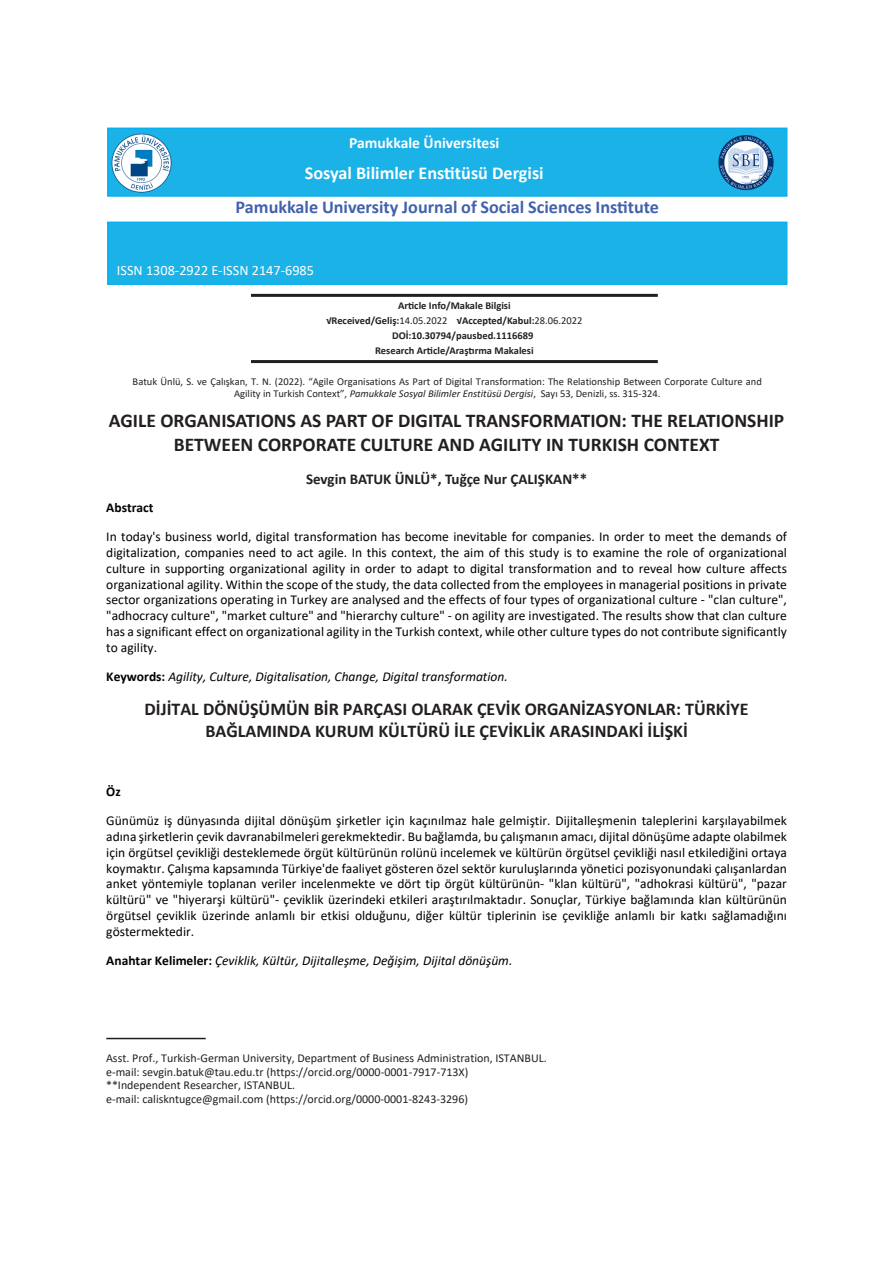
<style>
.page{position:relative;width:893px;height:1263px;background:#fff}
.page>*{position:absolute;margin:0;border:0;box-sizing:border-box;transform-origin:0 0}
.t1{font:700 19.5px/23.4px "Calibri";color:#231f20;text-align:center}
.t2{font:700 18.15px "Calibri";color:#4161ad}
.t3{font:700 18.15px "Calibri";color:#fff}
.t4{font:700 18px/21.6px "Calibri";color:#231f20;text-align:center}
.t5{font:700 15.6px "Calibri";color:#fff}
.t6{font:700 15px "Calibri";color:#231f20}
.t7{font:14.25px "Calibri";color:#fff}
.t8{font:13.5px/15.9px "Calibri";color:#000;text-align:justify}
.t9{font:italic 13.5px "Calibri";color:#000}
.t10{font:700 13.5px "Calibri";color:#000}
.t11{font:12px/13.5px "Calibri";color:#231f20}
.t12{font:10.5px/12px "Calibri";color:#231f20;text-align:center}
.t13{font:700 10.5px "Calibri";color:#231f20}
.s1{font-weight:400}
.s2{font-style:italic}
.s3{font-weight:700;font-style:normal}
</style>
<div class="page">
<hr style="left:251px;top:294px;width:407px;height:3px;background:#231f20">
<hr style="left:251px;top:360px;width:407px;height:3px;background:#231f20">
<div style="left:107px;top:222px;width:680px;height:63px;background:#1ab2e7;border:1px solid #00aeef"></div>
<div style="left:107px;top:128px;width:680px;height:69px;background:#1ab2e7;border:1px solid #00aeef"></div>
<img style="left:718px;top:135px;width:56px;height:56px">
<img style="left:111px;top:133px;width:60px;height:59px">
<hr style="left:106px;top:1038px;width:100px;height:1px;background:#231f20">
<p class="t5" style="left:349px;top:131px;width:152px">Pamukkale Üniversitesi</p>
<h2 class="t3" style="left:305px;top:160px;width:240px">Sosyal Bilimler Enstitüsü Dergisi</h2>
<h2 class="t2" style="left:236px;top:194px;width:425px">Pamukkale University Journal of Social Sciences Institute</h2>
<p class="t7" style="left:117px;top:260px;width:199px">ISSN 1308-2922 E-ISSN 2147-6985</p>
<p class="t13" style="left:398px;top:298px;width:114px">Article Info/Makale Bilgisi</p>
<p class="t13" style="left:326px;top:313px;width:258px">√Received/Geliş:<span class="s1">14.05.2022</span> √Accepted/Kabul:<span class="s1">28.06.2022</span></p>
<p class="t13" style="left:392px;top:328px;width:143px">DOİ:10.30794/pausbed.1116689</p>
<p class="t13" style="left:375px;top:343px;width:160px">Research Article/Araştırma Makalesi</p>
<p class="t12" style="left:133px;top:375px;width:631px">Batuk Ünlü, S. ve Çalışkan, T. N. (2022). “Agile Organisations As Part of Digital Transformation: The Relationship Between Corporate Culture and<br>Agility in Turkish Context”, <span class="s2">Pamukkale Sosyal Bilimler Enstitüsü Dergisi</span>, Sayı 53, Denizli, ss. 315-324.</p>
<h1 class="t1" style="left:109px;top:409px;width:677px">AGILE ORGANISATIONS AS PART OF DIGITAL TRANSFORMATION: THE RELATIONSHIP<br>BETWEEN CORPORATE CULTURE AND AGILITY IN TURKISH CONTEXT</h1>
<p class="t6" style="left:306px;top:468px;width:283px">Sevgin BATUK ÜNLÜ*, Tuğçe Nur ÇALIŞKAN**</p>
<p class="t10" style="left:106px;top:498px;width:49px">Abstract</p>
<p class="t8" style="left:106px;top:528px;width:682px">In today's business world, digital transformation has become inevitable for companies. In order to meet the demands of digitalization, companies need to act agile. In this context, the aim of this study is to examine the role of organizational culture in supporting organizational agility in order to adapt to digital transformation and to reveal how culture affects organizational agility. Within the scope of the study, the data collected from the employees in managerial positions in private sector organizations operating in Turkey are analysed and the effects of four types of organizational culture - "clan culture", "adhocracy culture", "market culture" and "hierarchy culture" - on agility are investigated. The results show that clan culture has a significant effect on organizational agility in the Turkish context, while other culture types do not contribute significantly to agility.</p>
<p class="t9" style="left:106px;top:667px;width:403px"><span class="s3">Keywords:</span> Agility, Culture, Digitalisation, Change, Digital transformation.</p>
<h3 class="t4" style="left:145px;top:698px;width:606px">DİJİTAL DÖNÜŞÜMÜN BİR PARÇASI OLARAK ÇEVİK ORGANİZASYONLAR: TÜRKİYE<br>BAĞLAMINDA KURUM KÜLTÜRÜ İLE ÇEVİKLİK ARASINDAKİ İLİŞKİ</h3>
<p class="t10" style="left:106px;top:782px;width:16px">Öz</p>
<p class="t8" style="left:106px;top:812px;width:682px">Günümüz iş dünyasında dijital dönüşüm şirketler için kaçınılmaz hale gelmiştir. Dijitalleşmenin taleplerini karşılayabilmek adına şirketlerin çevik davranabilmeleri gerekmektedir. Bu bağlamda, bu çalışmanın amacı, dijital dönüşüme adapte olabilmek için örgütsel çevikliği desteklemede örgüt kültürünün rolünü incelemek ve kültürün örgütsel çevikliği nasıl etkilediğini ortaya koymaktır. Çalışma kapsamında Türkiye'de faaliyet gösteren özel sektör kuruluşlarında yönetici pozisyonundaki çalışanlardan anket yöntemiyle toplanan veriler incelenmekte ve dört tip örgüt kültürünün- "klan kültürü", "adhokrasi kültürü", "pazar kültürü" ve "hiyerarşi kültürü"- çeviklik üzerindeki etkileri araştırılmaktadır. Sonuçlar, Türkiye bağlamında klan kültürünün örgütsel çeviklik üzerinde anlamlı bir etkisi olduğunu, diğer kültür tiplerinin ise çevikliğe anlamlı bir katkı sağlamadığını göstermektedir.</p>
<p class="t9" style="left:106px;top:951px;width:408px"><span class="s3">Anahtar Kelimeler:</span> Çeviklik, Kültür, Dijitalleşme, Değişim, Dijital dönüşüm.</p>
<p class="t11" style="left:106px;top:1051px;width:442px">Asst. Prof., Turkish-German University, Department of Business Administration, ISTANBUL. e-mail: sevgin.batuk@tau.edu.tr (https://orcid.org/0000-0001-7917-713X)<br>**Independent Researcher, ISTANBUL.<br>e-mail: caliskntugce@gmail.com (https://orcid.org/0000-0001-8243-3296)</p>
</div>
